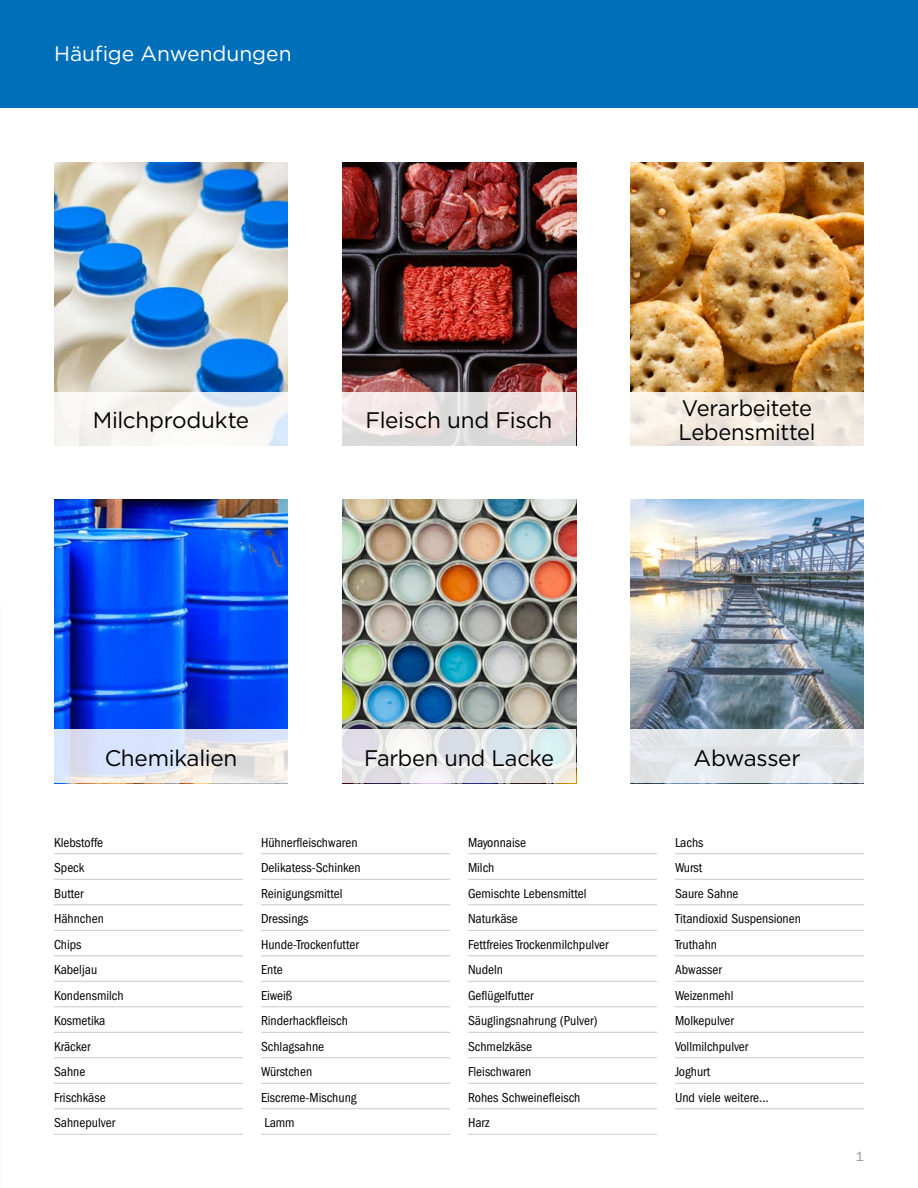
<style>
.page{position:relative;width:918px;height:1188px;background:#fff}
.page>*{position:absolute;margin:0;border:0;box-sizing:border-box;transform-origin:0 0}
.Headings{font:22.5px/24px "Gotham HTF";letter-spacing:-.015em;color:#000}
.Section_Bar{font:21px "Gotham HTF";color:#fff}
.Line_List{font:condensed 13.5px "ITC Franklin Gothic Std";color:#000}
.t1{font:13.5px "ITC Franklin Gothic Std";color:#939598}
</style>
<div class="page">
<img style="left:630px;top:500px;width:234px;height:229px">
<img style="left:342px;top:500px;width:234px;height:229px">
<img style="left:54px;top:500px;width:234px;height:229px">
<img style="left:630px;top:162px;width:234px;height:230px">
<img style="left:342px;top:162px;width:234px;height:230px">
<img style="left:54px;top:162px;width:234px;height:230px">
<svg style="left:54px;top:392px;width:234px;height:54px;fill:#f7f6f5"></svg>
<svg style="left:54px;top:729px;width:234px;height:54px"></svg>
<svg style="left:342px;top:729px;width:234px;height:54px"></svg>
<div style="left:630px;top:729px;width:234px;height:54px;background:linear-gradient(to right,#e2e6e9,#e5e8ea)"></div>
<svg style="left:342px;top:392px;width:234px;height:54px"></svg>
<svg style="left:630px;top:392px;width:234px;height:54px;fill:#f2ebe0"></svg>
<div style="left:0;top:0;width:918px;height:108px;background:#006fba"></div>
<hr style="left:54px;top:853px;width:189px;height:1px;background:#c7c8ca">
<hr style="left:54px;top:879px;width:189px;height:1px;background:#c7c8ca">
<hr style="left:54px;top:904px;width:189px;height:1px;background:#c7c8ca">
<hr style="left:54px;top:930px;width:189px;height:1px;background:#c7c8ca">
<hr style="left:54px;top:955px;width:189px;height:1px;background:#c7c8ca">
<hr style="left:54px;top:981px;width:189px;height:1px;background:#c7c8ca">
<hr style="left:54px;top:1006px;width:189px;height:1px;background:#c7c8ca">
<hr style="left:54px;top:1032px;width:189px;height:1px;background:#c7c8ca">
<hr style="left:54px;top:1057px;width:189px;height:1px;background:#c7c8ca">
<hr style="left:54px;top:1083px;width:189px;height:1px;background:#c7c8ca">
<hr style="left:54px;top:1108px;width:189px;height:1px;background:#c7c8ca">
<hr style="left:54px;top:1134px;width:189px;height:1px;background:#c7c8ca">
<hr style="left:261px;top:853px;width:189px;height:1px;background:#c7c8ca">
<hr style="left:261px;top:879px;width:189px;height:1px;background:#c7c8ca">
<hr style="left:261px;top:904px;width:189px;height:1px;background:#c7c8ca">
<hr style="left:261px;top:930px;width:189px;height:1px;background:#c7c8ca">
<hr style="left:261px;top:955px;width:189px;height:1px;background:#c7c8ca">
<hr style="left:261px;top:981px;width:189px;height:1px;background:#c7c8ca">
<hr style="left:261px;top:1006px;width:189px;height:1px;background:#c7c8ca">
<hr style="left:261px;top:1032px;width:189px;height:1px;background:#c7c8ca">
<hr style="left:261px;top:1057px;width:189px;height:1px;background:#c7c8ca">
<hr style="left:261px;top:1083px;width:189px;height:1px;background:#c7c8ca">
<hr style="left:261px;top:1108px;width:189px;height:1px;background:#c7c8ca">
<hr style="left:261px;top:1134px;width:189px;height:1px;background:#c7c8ca">
<hr style="left:468px;top:853px;width:189px;height:1px;background:#c7c8ca">
<hr style="left:468px;top:879px;width:189px;height:1px;background:#c7c8ca">
<hr style="left:468px;top:904px;width:189px;height:1px;background:#c7c8ca">
<hr style="left:468px;top:930px;width:189px;height:1px;background:#c7c8ca">
<hr style="left:468px;top:955px;width:189px;height:1px;background:#c7c8ca">
<hr style="left:468px;top:981px;width:189px;height:1px;background:#c7c8ca">
<hr style="left:468px;top:1006px;width:189px;height:1px;background:#c7c8ca">
<hr style="left:468px;top:1032px;width:189px;height:1px;background:#c7c8ca">
<hr style="left:468px;top:1057px;width:189px;height:1px;background:#c7c8ca">
<hr style="left:468px;top:1083px;width:189px;height:1px;background:#c7c8ca">
<hr style="left:468px;top:1108px;width:189px;height:1px;background:#c7c8ca">
<hr style="left:468px;top:1134px;width:189px;height:1px;background:#c7c8ca">
<hr style="left:675px;top:853px;width:189px;height:1px;background:#c7c8ca">
<hr style="left:675px;top:879px;width:189px;height:1px;background:#c7c8ca">
<hr style="left:675px;top:904px;width:189px;height:1px;background:#c7c8ca">
<hr style="left:675px;top:930px;width:189px;height:1px;background:#c7c8ca">
<hr style="left:675px;top:955px;width:189px;height:1px;background:#c7c8ca">
<hr style="left:675px;top:981px;width:189px;height:1px;background:#c7c8ca">
<hr style="left:675px;top:1006px;width:189px;height:1px;background:#c7c8ca">
<hr style="left:675px;top:1032px;width:189px;height:1px;background:#c7c8ca">
<hr style="left:675px;top:1057px;width:189px;height:1px;background:#c7c8ca">
<hr style="left:675px;top:1083px;width:189px;height:1px;background:#c7c8ca">
<hr style="left:675px;top:1108px;width:189px;height:1px;background:#c7c8ca">
<p class="Section_Bar" style="left:54px;top:42px;width:239px">Häufige Anwendungen</p>
<p class="Headings" style="left:93px;top:408px;width:158px">Milchprodukte</p>
<p class="Headings" style="left:365px;top:408px;width:188px">Fleisch und Fisch</p>
<p class="Headings" style="left:678px;top:396px;width:139px">Verarbeitete<br>Lebensmittel</p>
<p class="Headings" style="left:105px;top:746px;width:134px">Chemikalien</p>
<p class="Headings" style="left:364px;top:746px;width:191px">Farben und Lacke</p>
<p class="Headings" style="left:694px;top:746px;width:108px">Abwasser</p>
<p class="Line_List" style="left:54px;top:835px;width:51px">Klebstoffe</p>
<p class="Line_List" style="left:54px;top:860px;width:32px">Speck</p>
<p class="Line_List" style="left:54px;top:886px;width:31px">Butter</p>
<p class="Line_List" style="left:54px;top:911px;width:51px">Hähnchen</p>
<p class="Line_List" style="left:54px;top:937px;width:29px">Chips</p>
<p class="Line_List" style="left:54px;top:962px;width:45px">Kabeljau</p>
<p class="Line_List" style="left:54px;top:988px;width:71px">Kondensmilch</p>
<p class="Line_List" style="left:54px;top:1013px;width:53px">Kosmetika</p>
<p class="Line_List" style="left:54px;top:1039px;width:38px">Kräcker</p>
<p class="Line_List" style="left:54px;top:1064px;width:33px">Sahne</p>
<p class="Line_List" style="left:54px;top:1090px;width:53px">Frischkäse</p>
<p class="Line_List" style="left:54px;top:1115px;width:63px">Sahnepulver</p>
<p class="Line_List" style="left:261px;top:835px;width:98px">Hühnerfleischwaren</p>
<p class="Line_List" style="left:261px;top:860px;width:101px">Delikatess-Schinken</p>
<p class="Line_List" style="left:261px;top:886px;width:83px">Reinigungsmittel</p>
<p class="Line_List" style="left:261px;top:911px;width:49px">Dressings</p>
<p class="Line_List" style="left:261px;top:937px;width:99px">Hunde-Trockenfutter</p>
<p class="Line_List" style="left:261px;top:962px;width:23px">Ente</p>
<p class="Line_List" style="left:261px;top:988px;width:33px">Eiweiß</p>
<p class="Line_List" style="left:261px;top:1013px;width:88px">Rinderhackfleisch</p>
<p class="Line_List" style="left:261px;top:1039px;width:65px">Schlagsahne</p>
<p class="Line_List" style="left:261px;top:1064px;width:53px">Würstchen</p>
<p class="Line_List" style="left:261px;top:1090px;width:97px">Eiscreme-Mischung</p>
<p class="Line_List" style="left:264px;top:1115px;width:32px">Lamm</p>
<p class="Line_List" style="left:468px;top:835px;width:60px">Mayonnaise</p>
<p class="Line_List" style="left:468px;top:860px;width:28px">Milch</p>
<p class="Line_List" style="left:468px;top:886px;width:120px">Gemischte Lebensmittel</p>
<p class="Line_List" style="left:468px;top:911px;width:51px">Naturkäse</p>
<p class="Line_List" style="left:468px;top:937px;width:142px">Fettfreies Trockenmilchpulver</p>
<p class="Line_List" style="left:468px;top:962px;width:37px">Nudeln</p>
<p class="Line_List" style="left:468px;top:988px;width:67px">Geflügelfutter</p>
<p class="Line_List" style="left:468px;top:1013px;width:131px">Säuglingsnahrung (Pulver)</p>
<p class="Line_List" style="left:468px;top:1039px;width:66px">Schmelzkäse</p>
<p class="Line_List" style="left:468px;top:1064px;width:65px">Fleischwaren</p>
<p class="Line_List" style="left:468px;top:1090px;width:114px">Rohes Schweinefleisch</p>
<p class="Line_List" style="left:468px;top:1115px;width:23px">Harz</p>
<p class="Line_List" style="left:675px;top:835px;width:30px">Lachs</p>
<p class="Line_List" style="left:675px;top:860px;width:29px">Wurst</p>
<p class="Line_List" style="left:675px;top:886px;width:65px">Saure Sahne</p>
<p class="Line_List" style="left:675px;top:911px;width:128px">Titandioxid Suspensionen</p>
<p class="Line_List" style="left:675px;top:937px;width:44px">Truthahn</p>
<p class="Line_List" style="left:675px;top:962px;width:48px">Abwasser</p>
<p class="Line_List" style="left:675px;top:988px;width:60px">Weizenmehl</p>
<p class="Line_List" style="left:675px;top:1013px;width:61px">Molkepulver</p>
<p class="Line_List" style="left:675px;top:1039px;width:75px">Vollmilchpulver</p>
<p class="Line_List" style="left:675px;top:1064px;width:37px">Joghurt</p>
<p class="Line_List" style="left:675px;top:1090px;width:95px">Und viele weitere...</p>
<p class="t1" style="left:856px;top:1149px;width:10px">1</p>
</div>
